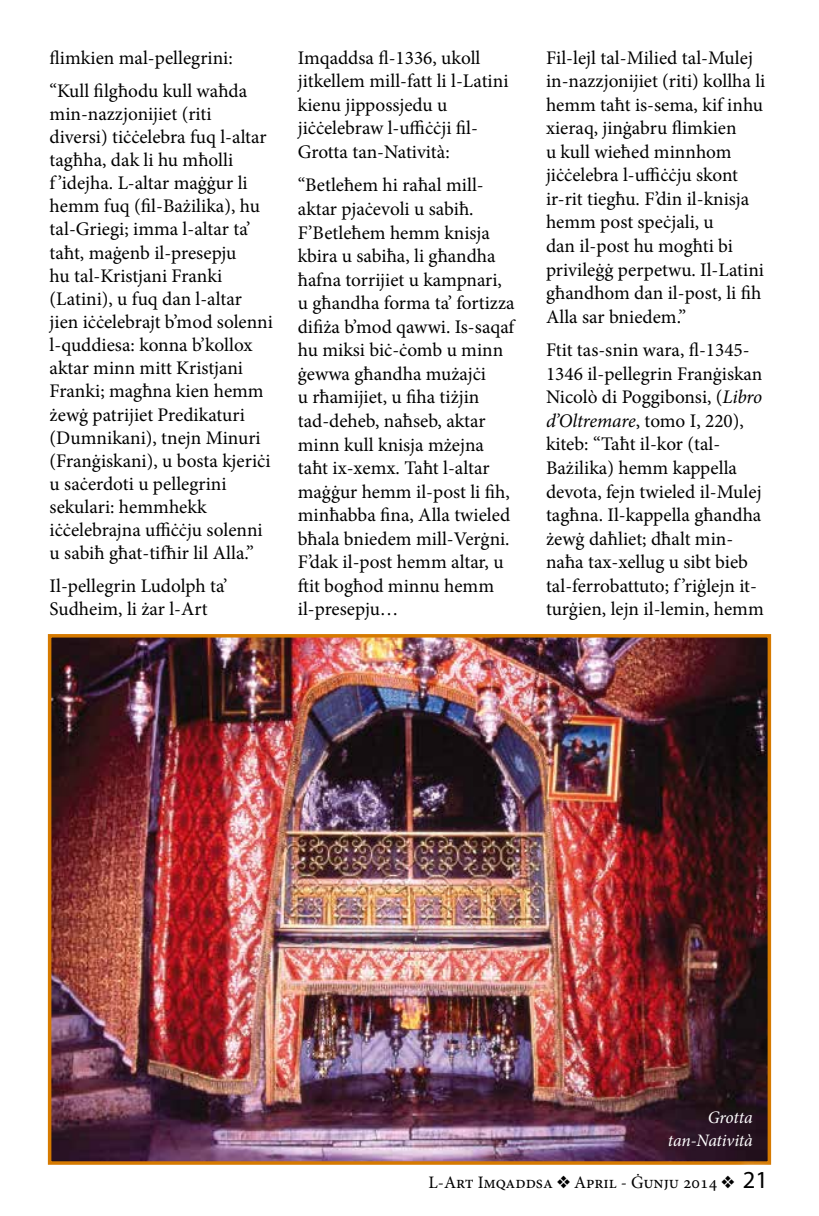
<style>
.page{position:relative;width:819px;height:1216px;background:#fff}
.page>*{position:absolute;margin:0;border:0;box-sizing:border-box;transform-origin:0 0}
.t1{font:19.25px/23.6px "Minion Pro";color:#000}
.t2{font:17.5px "Minion Pro";color:#000}
.t3{font:italic 17.5px/23.1px "Minion Pro";letter-spacing:-.01em;color:#fff;text-align:right}
.s1{font-style:italic}
.s2{font-family:"Myriad Pro";font-size:24.5px}
</style>
<div class="page">
<img style="left:53px;top:639px;width:713px;height:520px">
<div style="left:48px;top:634px;width:723px;height:530px;border:4px solid #d67a00"></div>
<svg style="left:417px;top:1158px;width:355px;height:7px;background:#9d5e31"></svg>
<p class="t1" style="left:50px;top:41px;width:199px;line-height:33.1px">flimkien mal-pellegrini: “Kull filgħodu kull waħda</p>
<p class="t1" style="left:50px;top:102px;width:225px;line-height:23.1px">min-nazzjonijiet (riti diversi) tiċċelebra fuq l-altar tagħha, dak li hu mħolli<br>f ’idejha. L-altar maġġur li hemm fuq (fil-Bażilika), hu tal-Griegi; imma l-altar ta’ taħt, maġenb il-presepju<br>hu tal-Kristjani Franki (Latini), u fuq dan l-altar jien iċċelebrajt b’mod solenni l-quddiesa: konna b’kollox aktar minn mitt Kristjani<br>Franki; magħna kien hemm żewġ patrijiet Predikaturi (Dumnikani), tnejn Minuri (Franġiskani), u bosta kjeriċi u saċerdoti u pellegrini sekulari: hemmhekk iċċelebrajna uffiċċju solenni u sabiħ għat-tifħir lil Alla.”</p>
<p class="t1" style="left:50px;top:574px;width:179px;line-height:23.1px">Il-pellegrin Ludolph ta’<br>Sudheim, li żar l-Art</p>
<p class="t1" style="left:298px;top:46px;width:212px">Imqaddsa fl-1336, ukoll jitkellem mill-fatt li l-Latini kienu jippossjedu u jiċċelebraw l-uffiċċji fil-<br>Grotta tan-Natività:</p>
<p class="t1" style="left:298px;top:173px;width:218px">“Betleħem hi raħal mill&shy;aktar pjaċevoli u sabiħ.<br>F’Betleħem hemm knisja kbira u sabiħa, li għandha ħafna torrijiet u kampnari, u għandha forma ta’ fortizza difiża b’mod qawwi. Is-saqaf hu miksi biċ-ċomb u minn ġewwa għandha mużajċi<br>u rħamijiet, u fiha tiżjin tad-deheb, naħseb, aktar minn kull knisja mżejna taħt ix-xemx. Taħt l-altar maġġur hemm il-post li fih, minħabba fina, Alla twieled bħala bniedem mill-Verġni.<br>F’dak il-post hemm altar, u ftit bogħod minnu hemm il-presepju…</p>
<p class="t1" style="left:546px;top:46px;width:221px">Fil-lejl tal-Milied tal-Mulej in-nazzjonijiet (riti) kollha li hemm taħt is-sema, kif inhu xieraq, jinġabru flimkien<br>u kull wieħed minnhom jiċċelebra l-uffiċċju skont ir-rit tiegħu. F’din il-knisja hemm post speċjali, u<br>dan il-post hu mogħti bi privileġġ perpetwu. Il-Latini għandhom dan il-post, li fih<br>Alla sar bniedem.”</p>
<p class="t1" style="left:546px;top:338px;width:219px">Ftit tas-snin wara, fl-1345-<br>1346 il-pellegrin Franġiskan<br>Nicolò di Poggibonsi, (<span class="s1">Libro d’Oltremare</span>, tomo I, 220), kiteb: “Taħt il-kor (tal-<br>Bażilika) hemm kappella devota, fejn twieled il-Mulej tagħna. Il-kappella għandha żewġ daħliet; dħalt min&shy;naħa tax-xellug u sibt bieb tal-ferrobattuto; f ’riġlejn it&shy;turġien, lejn il-lemin, hemm</p>
<p class="t3" style="left:668px;top:1105px;width:86px">Grotta tan-Natività</p>
<p class="t2" style="left:428px;top:1170px;width:341px">L-Art Imqaddsa ❖ April - Ġunju 2014 ❖ <span class="s2">21</span></p>
</div>
